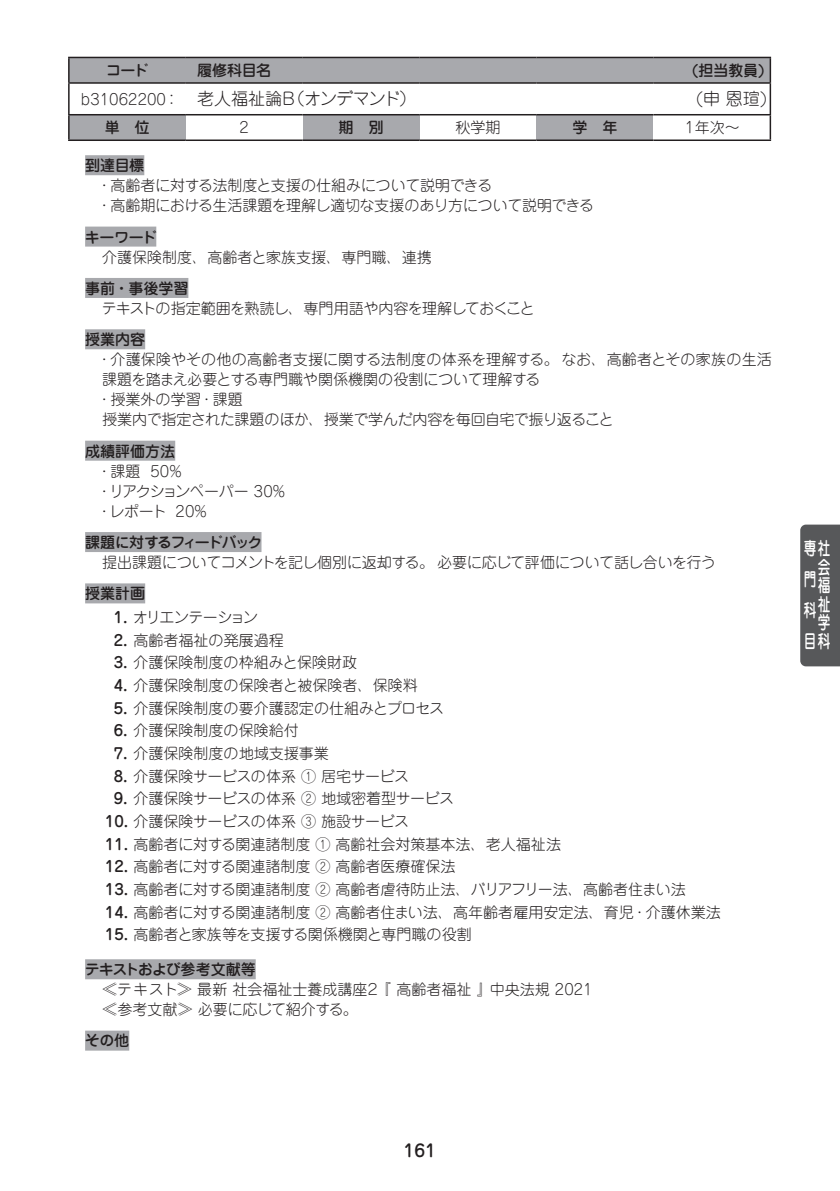
<style>
.page{position:relative;width:840px;height:1191px;background:#fff}
.page>*{position:absolute;margin:0;border:0;box-sizing:border-box;transform-origin:0 0}
.t1{font:500 18px/30.8px "Jun 34 Pro";color:#fff;scale:.7 1}
.t2{font:300 17px "P Jun 101 Pro N";letter-spacing:-.03em;color:#231f20}
.t3{font:500 17px "Jun 34 Pro";color:#231f20}
.t4{font:300 15px/20px "P Jun 101 Pro N";color:#231f20}
.t5{font:300 15px "P Jun 101 Pro N";letter-spacing:-.025em;color:#231f20}
.t6{font:300 15px/20px "P Jun 101 Pro N";letter-spacing:-.02em;color:#231f20}
.t7{font:500 15px "P Jun 34 Pro N";letter-spacing:-.02em;color:#231f20}
.t8{font:300 15px "P Jun 101 Pro N";letter-spacing:-.03em;color:#231f20}
.t9{font:300 15px/20px "P Jun 101 Pro N";letter-spacing:-.035em;color:#231f20}
.t10{font:500 15px "P Jun 34 Pro N";letter-spacing:-.11em;color:#231f20}
.t11{font:500 15px "P Jun 34 Pro N";letter-spacing:-.045em;color:#231f20}
.t12{font:300 15px "P Jun 101 Pro N";letter-spacing:-.075em;color:#231f20}
.s1{font-size:15px}
.s2{font-family:"P Jun 34 Pro N";font-weight:500}
</style>
<div class="page">
<div style="left:85px;top:155px;width:59px;height:20px;background:#a8a9ad"></div>
<div style="left:85px;top:227px;width:71px;height:20px;background:#a8a9ad"></div>
<div style="left:85px;top:278px;width:103px;height:20px;background:#a8a9ad"></div>
<div style="left:85px;top:329px;width:60px;height:20px;background:#a8a9ad"></div>
<div style="left:85px;top:441px;width:90px;height:20px;background:#a8a9ad"></div>
<div style="left:85px;top:532px;width:176px;height:20px;background:#a8a9ad"></div>
<div style="left:85px;top:583px;width:60px;height:20px;background:#a8a9ad"></div>
<div style="left:85px;top:959px;width:170px;height:20px;background:#a8a9ad"></div>
<div style="left:85px;top:1030px;width:44px;height:20px;background:#a8a9ad"></div>
<div style="left:69px;top:115px;width:117px;height:25px;background:#a8a9ad"></div>
<div style="left:302px;top:115px;width:117px;height:25px;background:#a8a9ad"></div>
<div style="left:536px;top:115px;width:117px;height:25px;background:#a8a9ad"></div>
<hr style="left:68px;top:57px;width:118px;height:1px;background:#231f20">
<hr style="left:68px;top:58px;width:2px;height:24px;background:#231f20">
<svg style="left:69px;top:57px;width:701px;height:25px;background:#a1a2a5"></svg>
<hr style="left:68px;top:82px;width:118px;height:2px;background:#231f20">
<hr style="left:68px;top:84px;width:2px;height:30px;background:#231f20">
<hr style="left:186px;top:82px;width:116px;height:2px;background:#231f20">
<hr style="left:302px;top:82px;width:117px;height:2px;background:#231f20">
<hr style="left:419px;top:82px;width:117px;height:2px;background:#231f20">
<hr style="left:536px;top:82px;width:117px;height:2px;background:#231f20">
<hr style="left:653px;top:82px;width:117px;height:2px;background:#231f20">
<hr style="left:769px;top:84px;width:1px;height:30px;background:#231f20">
<hr style="left:68px;top:114px;width:118px;height:1px;background:#231f20">
<hr style="left:68px;top:115px;width:2px;height:24px;background:#231f20">
<hr style="left:186px;top:114px;width:116px;height:1px;background:#231f20">
<hr style="left:302px;top:114px;width:117px;height:1px;background:#231f20">
<hr style="left:419px;top:114px;width:117px;height:1px;background:#231f20">
<hr style="left:536px;top:114px;width:117px;height:1px;background:#231f20">
<hr style="left:653px;top:114px;width:117px;height:1px;background:#231f20">
<svg style="left:769px;top:115px;width:1px;height:24px"></svg>
<hr style="left:68px;top:139px;width:118px;height:2px;background:#231f20">
<hr style="left:186px;top:139px;width:116px;height:2px;background:#231f20">
<hr style="left:302px;top:139px;width:117px;height:2px;background:#231f20">
<hr style="left:419px;top:139px;width:117px;height:2px;background:#231f20">
<hr style="left:536px;top:139px;width:117px;height:2px;background:#231f20">
<hr style="left:653px;top:139px;width:117px;height:2px;background:#231f20">
<div style="left:800px;top:524px;width:39px;height:142px;background:#57585a"></div>
<p class="t7" style="left:106px;top:58px;width:44px">コード</p>
<p class="t7" style="left:197px;top:58px;width:76px">履修科目名</p>
<p class="t7" style="left:691px;top:58px;width:74px">(担当教員)</p>
<p class="t2" style="left:81px;top:85px;width:336px"><span class="s1">b31062200：</span> 老人福祉論Ｂ（オンデマンド）</p>
<p class="t2" style="left:695px;top:85px;width:73px">(申 恩瑄)</p>
<p class="t7" style="left:105px;top:116px;width:46px">単　位</p>
<p class="t4" style="left:239px;top:117px;width:11px">2</p>
<p class="t7" style="left:338px;top:116px;width:46px">期　別</p>
<p class="t4" style="left:455px;top:117px;width:46px">秋学期</p>
<p class="t7" style="left:572px;top:116px;width:46px">学　年</p>
<p class="t4" style="left:681px;top:117px;width:59px">１年次～</p>
<p class="t7" style="left:85px;top:154px;width:61px">到達目標</p>
<p class="t6" style="left:97px;top:175px;width:498px">・高齢者に対する法制度と支援の仕組みについて説明できる<br>・高齢期における生活課題を理解し適切な支援のあり方について説明できる</p>
<p class="t7" style="left:85px;top:225px;width:74px">キーワード</p>
<p class="t4" style="left:102px;top:246px;width:331px">介護保険制度、高齢者と家族支援、専門職、連携</p>
<p class="t7" style="left:85px;top:276px;width:105px">事前・事後学習</p>
<p class="t8" style="left:102px;top:296px;width:434px">テキストの指定範囲を熟読し、専門用語や内容を理解しておくこと</p>
<p class="t7" style="left:85px;top:328px;width:62px">授業内容</p>
<p class="t4" style="left:97px;top:349px;width:676px">・介護保険やその他の高齢者支援に関する法制度の体系を理解する。なお、高齢者とその家族の生活</p>
<p class="t4" style="left:102px;top:369px;width:439px">課題を踏まえ必要とする専門職や関係機関の役割について理解する</p>
<p class="t4" style="left:97px;top:389px;width:147px">・授業外の学習・課題</p>
<p class="t5" style="left:102px;top:408px;width:512px">授業内で指定された課題のほか、授業で学んだ内容を毎回自宅で振り返ること</p>
<p class="t7" style="left:85px;top:439px;width:92px">成績評価方法</p>
<p class="t9" style="left:97px;top:460px;width:189px">・課題 50%<br>・リアクションペーパー 30%・レポート 20%</p>
<p class="t10" style="left:85px;top:530px;width:179px">課題に対するフィードバック</p>
<p class="t5" style="left:102px;top:550px;width:615px">提出課題についてコメントを記し個別に返却する。必要に応じて評価について話し合いを行う</p>
<p class="t7" style="left:85px;top:582px;width:62px">授業計画</p>
<p class="t12" style="left:114px;top:605px;width:146px"><span class="s2">1.</span> オリエンテーション</p>
<p class="t4" style="left:114px;top:629px;width:171px"><span class="s2">2.</span> 高齢者福祉の発展過程</p>
<p class="t4" style="left:114px;top:651px;width:245px"><span class="s2">3.</span> 介護保険制度の枠組みと保険財政</p>
<p class="t4" style="left:114px;top:674px;width:305px"><span class="s2">4.</span> 介護保険制度の保険者と被保険者、保険料</p>
<p class="t4" style="left:114px;top:697px;width:331px"><span class="s2">5.</span> 介護保険制度の要介護認定の仕組みとプロセス</p>
<p class="t4" style="left:114px;top:719px;width:186px"><span class="s2">6.</span> 介護保険制度の保険給付</p>
<p class="t4" style="left:114px;top:742px;width:216px"><span class="s2">7.</span> 介護保険制度の地域支援事業</p>
<p class="t5" style="left:114px;top:764px;width:296px"><span class="s2">8.</span> 介護保険サービスの体系 ① 居宅サービス</p>
<p class="t4" style="left:114px;top:787px;width:341px"><span class="s2">9.</span> 介護保険サービスの体系 ② 地域密着型サービス</p>
<p class="t5" style="left:105px;top:809px;width:305px"><span class="s2">10.</span> 介護保険サービスの体系 ③ 施設サービス</p>
<p class="t4" style="left:105px;top:833px;width:457px"><span class="s2">11.</span> 高齢者に対する関連諸制度 ① 高齢社会対策基本法、老人福祉法</p>
<p class="t4" style="left:105px;top:855px;width:352px"><span class="s2">12.</span> 高齢者に対する関連諸制度 ② 高齢者医療確保法</p>
<p class="t4" style="left:105px;top:878px;width:582px"><span class="s2">13.</span> 高齢者に対する関連諸制度 ② 高齢者虐待防止法、バリアフリー法、高齢者住まい法</p>
<p class="t4" style="left:105px;top:901px;width:617px"><span class="s2">14.</span> 高齢者に対する関連諸制度 ② 高齢者住まい法、高年齢者雇用安定法、育児・介護休業法</p>
<p class="t4" style="left:105px;top:923px;width:368px"><span class="s2">15.</span> 高齢者と家族等を支援する関係機関と専門職の役割</p>
<p class="t11" style="left:85px;top:957px;width:172px">テキストおよび参考文献等</p>
<p class="t4" style="left:102px;top:978px;width:491px">≪テキスト≫ 最新 社会福祉士養成講座２ 『 高齢者福祉 』中央法規 2021 ≪参考文献≫ 必要に応じて紹介する。</p>
<p class="t7" style="left:85px;top:1029px;width:46px">その他</p>
<p class="t1" style="left:803px;top:531px;width:39px">専社門科目科</p>
<p class="t1" style="left:817px;top:556px;width:19px;line-height:18.6px;text-align:justify">会福祉学</p>
<p class="t3" style="left:403px;top:1136px;width:34px">161</p>
</div>
